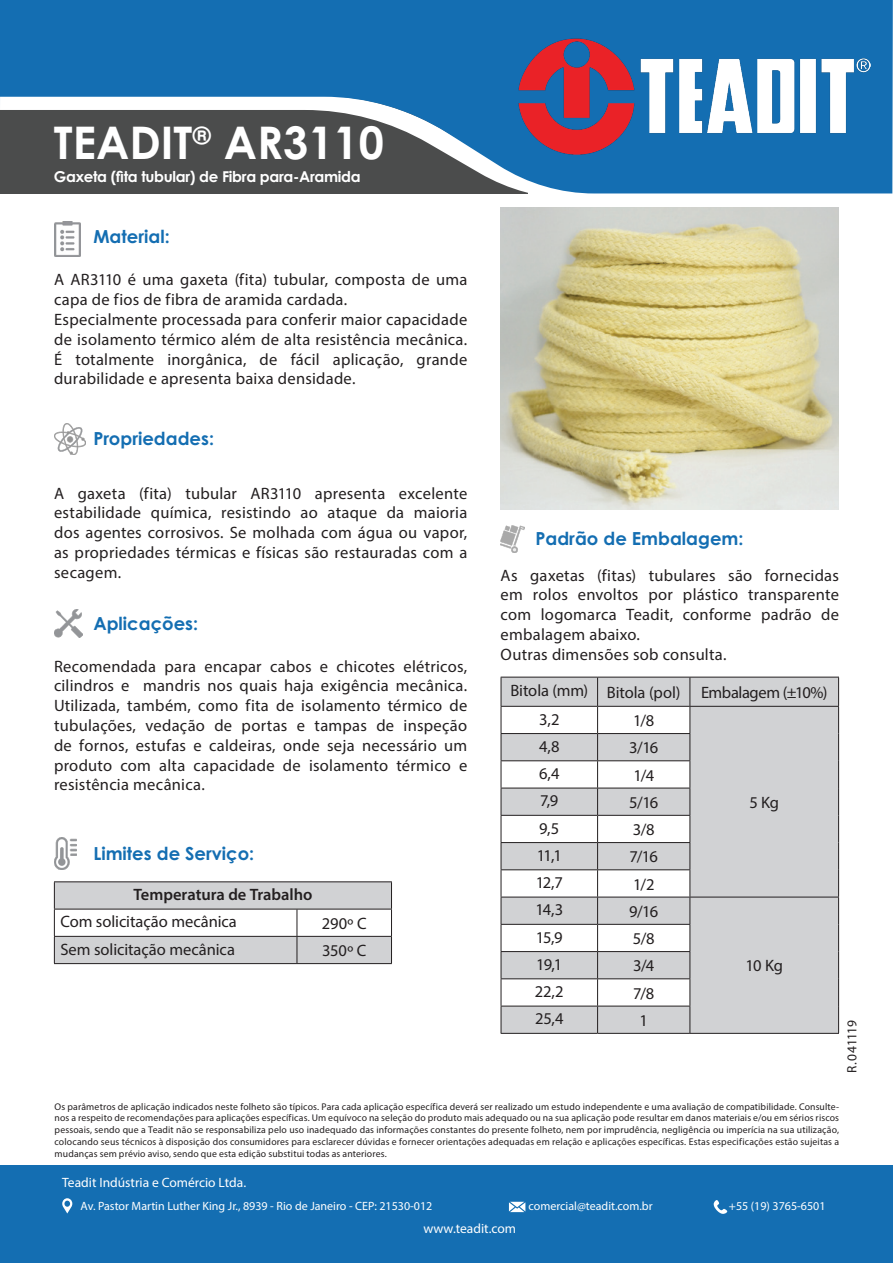
<style>
.page{position:relative;width:893px;height:1263px;background:#fff}
.page>*{position:absolute;margin:0;border:0;box-sizing:border-box;transform-origin:0 0}
.t1{font:700 45px "Century Gothic Pro";color:#fff}
.t2{font:700 18px "Century Gothic Pro";color:#146eb2}
.t3{font:16.5px/19.8px "Myriad Pro";letter-spacing:.015em;color:#231f20}
.t4{font:16.5px/26.8px "Myriad Pro";letter-spacing:-.01em;color:#231f20}
.t5{font:16.5px "Myriad Pro";letter-spacing:-.005em;color:#231f20}
.t6{font:600 16.5px "Myriad Pro";letter-spacing:-.005em;color:#231f20}
.t7{font:700 15px "Century Gothic Pro";letter-spacing:-.02em;color:#fff}
.t8{font:13.5px "Myriad Pro";color:#fff}
.t9{font:13.5px "Myriad Pro";letter-spacing:-.01em;color:#231f20}
.t10{font:12px "Myriad Pro";color:#fff}
.t11{font:9.75px/11.7px "Myriad Pro";letter-spacing:.015em;color:#231f20;text-align:justify}
</style>
<div class="page">
<svg style="left:2px;top:193px;width:891px;height:1px"></svg>
<svg style="left:0;top:0;width:893px;height:193px;background:#326d9a"></svg>
<img style="left:518px;top:39px;width:352px;height:116px">
<div style="left:0;top:1166px;width:893px;height:97px;background:#146eb2"></div>
<svg style="left:509px;top:1202px;width:16px;height:10px"></svg>
<svg style="left:62px;top:1198px;width:10px;height:15px"></svg>
<svg style="left:714px;top:1200px;width:13px;height:14px"></svg>
<img style="left:54px;top:837px;width:23px;height:32px">
<hr style="left:54px;top:881px;width:243px;height:1px;background:#231f20">
<hr style="left:297px;top:881px;width:95px;height:1px;background:#231f20">
<svg style="left:54px;top:882px;width:338px;height:81px"></svg>
<hr style="left:54px;top:963px;width:243px;height:1px;background:#231f20">
<hr style="left:297px;top:963px;width:95px;height:1px;background:#231f20">
<img style="left:54px;top:222px;width:27px;height:34px">
<img style="left:501px;top:208px;width:338px;height:301px">
<img style="left:54px;top:610px;width:28px;height:27px">
<svg style="left:502px;top:678px;width:336px;height:355px;fill:#d1d2d4"></svg>
<hr style="left:501px;top:677px;width:97px;height:1px;background:#231f20">
<hr style="left:598px;top:677px;width:92px;height:1px;background:#231f20">
<hr style="left:690px;top:677px;width:149px;height:1px;background:#231f20">
<hr style="left:501px;top:706px;width:97px;height:1px;background:#231f20">
<hr style="left:598px;top:706px;width:92px;height:1px;background:#231f20">
<hr style="left:501px;top:733px;width:97px;height:1px;background:#231f20">
<hr style="left:598px;top:733px;width:92px;height:1px;background:#231f20">
<hr style="left:501px;top:760px;width:97px;height:1px;background:#231f20">
<hr style="left:598px;top:760px;width:92px;height:1px;background:#231f20">
<hr style="left:501px;top:788px;width:97px;height:1px;background:#231f20">
<hr style="left:598px;top:788px;width:92px;height:1px;background:#231f20">
<hr style="left:501px;top:815px;width:97px;height:1px;background:#231f20">
<hr style="left:598px;top:815px;width:92px;height:1px;background:#231f20">
<hr style="left:501px;top:842px;width:97px;height:1px;background:#231f20">
<hr style="left:598px;top:842px;width:92px;height:1px;background:#231f20">
<hr style="left:501px;top:869px;width:97px;height:1px;background:#231f20">
<hr style="left:598px;top:869px;width:92px;height:1px;background:#231f20">
<hr style="left:501px;top:897px;width:97px;height:1px;background:#231f20">
<hr style="left:598px;top:897px;width:92px;height:1px;background:#231f20">
<hr style="left:690px;top:897px;width:149px;height:1px;background:#231f20">
<hr style="left:501px;top:924px;width:97px;height:1px;background:#231f20">
<hr style="left:598px;top:924px;width:92px;height:1px;background:#231f20">
<hr style="left:501px;top:951px;width:97px;height:1px;background:#231f20">
<hr style="left:598px;top:951px;width:92px;height:1px;background:#231f20">
<hr style="left:501px;top:978px;width:97px;height:1px;background:#231f20">
<hr style="left:598px;top:978px;width:92px;height:1px;background:#231f20">
<hr style="left:501px;top:1006px;width:97px;height:1px;background:#231f20">
<svg style="left:501px;top:677px;width:1px;height:356px"></svg>
<hr style="left:598px;top:1006px;width:92px;height:1px;background:#231f20">
<svg style="left:597px;top:677px;width:1px;height:356px"></svg>
<hr style="left:501px;top:1033px;width:97px;height:1px;background:#231f20">
<hr style="left:598px;top:1033px;width:92px;height:1px;background:#231f20">
<hr style="left:690px;top:1033px;width:149px;height:1px;background:#231f20">
<svg style="left:689px;top:677px;width:1px;height:356px"></svg>
<hr style="left:690px;top:706px;width:149px;height:1px;background:#231f20">
<svg style="left:838px;top:677px;width:1px;height:356px"></svg>
<img style="left:501px;top:525px;width:24px;height:27px">
<img style="left:54px;top:423px;width:31px;height:31px">
<h1 class="t1" style="left:54px;top:115px;width:332px">TEADIT<sup>®</sup> AR3110</h1>
<p class="t7" style="left:54px;top:167px;width:308px">Gaxeta (fita tubular) de Fibra para-Aramida</p>
<p class="t2" style="left:93px;top:225px;width:78px">Material:</p>
<p class="t3" style="left:54px;top:270px;width:415px">A AR3110 é uma gaxeta (fita) tubular, composta de uma capa de fios de fibra de aramida cardada.<br>Especialmente processada para conferir maior capacidade de isolamento térmico além de alta resistência mecânica.<br>É totalmente inorgânica, de fácil aplicação, grande durabilidade e apresenta baixa densidade.</p>
<p class="t2" style="left:93px;top:427px;width:122px">Propriedades:</p>
<p class="t3" style="left:54px;top:483px;width:415px;text-align:justify">A gaxeta (fita) tubular AR3110 apresenta excelente estabilidade química, resistindo ao ataque da maioria dos agentes corrosivos. Se molhada com água ou vapor, as propriedades térmicas e físicas são restauradas com a secagem.</p>
<p class="t2" style="left:93px;top:612px;width:106px">Aplicações:</p>
<p class="t3" style="left:54px;top:656px;width:415px;text-align:justify">Recomendada para encapar cabos e chicotes elétricos, cilindros e mandris nos quais haja exigência mecânica.<br>Utilizada, também, como fita de isolamento térmico de tubulações, vedação de portas e tampas de inspeção de fornos, estufas e caldeiras, onde seja necessário um produto com alta capacidade de isolamento térmico e resistência mecânica.</p>
<p class="t2" style="left:93px;top:842px;width:162px">Limites de Serviço:</p>
<p class="t6" style="left:133px;top:884px;width:181px">Temperatura de Trabalho</p>
<p class="t5" style="left:60px;top:912px;width:178px">Com solicitação mecânica</p>
<p class="t3" style="left:322px;top:913px;width:46px">290º C</p>
<p class="t3" style="left:60px;top:939px;width:176px">Sem solicitação mecânica</p>
<p class="t3" style="left:322px;top:940px;width:46px">350º C</p>
<p class="t2" style="left:535px;top:527px;width:210px">Padrão de Embalagem:</p>
<p class="t3" style="left:501px;top:565px;width:340px">As gaxetas (fitas) tubulares são fornecidas em rolos envoltos por plástico transparente com logomarca Teadit, conforme padrão de embalagem abaixo.<br>Outras dimensões sob consulta.</p>
<p class="t4" style="left:539px;top:679px;width:290px;text-indent:-29px">Bitola (mm) Bitola (pol) Embalagem (±10%)<br>3,2</p>
<p class="t3" style="left:633px;top:710px;width:23px">1/8</p>
<p class="t3" style="left:539px;top:736px;width:22px">4,8</p>
<p class="t3" style="left:629px;top:738px;width:31px">3/16</p>
<p class="t3" style="left:539px;top:763px;width:22px">6,4</p>
<p class="t3" style="left:633px;top:765px;width:22px">1/4</p>
<p class="t3" style="left:540px;top:791px;width:20px">7,9</p>
<p class="t3" style="left:629px;top:792px;width:31px">5/16</p>
<p class="t3" style="left:539px;top:818px;width:21px">9,5</p>
<p class="t3" style="left:633px;top:819px;width:23px">3/8</p>
<p class="t3" style="left:537px;top:845px;width:27px">11,1</p>
<p class="t3" style="left:630px;top:847px;width:30px">7/16</p>
<p class="t3" style="left:536px;top:872px;width:29px">12,7</p>
<p class="t3" style="left:633px;top:874px;width:23px">1/2</p>
<p class="t3" style="left:535px;top:900px;width:29px">14,3</p>
<p class="t3" style="left:629px;top:901px;width:31px">9/16</p>
<p class="t3" style="left:536px;top:927px;width:28px">15,9</p>
<p class="t3" style="left:633px;top:928px;width:23px">5/8</p>
<p class="t3" style="left:536px;top:954px;width:28px">19,1</p>
<p class="t3" style="left:633px;top:956px;width:23px">3/4</p>
<p class="t3" style="left:535px;top:981px;width:30px">22,2</p>
<p class="t3" style="left:633px;top:983px;width:23px">7/8</p>
<p class="t3" style="left:535px;top:1009px;width:30px">25,4</p>
<p class="t3" style="left:639px;top:1010px;width:10px">1</p>
<p class="t3" style="left:749px;top:792px;width:31px">5 Kg</p>
<p class="t3" style="left:745px;top:956px;width:39px">10 Kg</p>
<p class="t9" style="left:844px;top:1073px;width:54px;rotate:-90deg">R.041119</p>
<p class="t11" style="left:55px;top:1100px;width:786px">Os parâmetros de aplicação indicados neste folheto são típicos. Para cada aplicação específica deverá ser realizado um estudo independente e uma avaliação de compatibilidade. Consulte&shy;nos a respeito de recomendações para aplicações específicas. Um equívoco na seleção do produto mais adequado ou na sua aplicação pode resultar em danos materiais e/ou em sérios riscos pessoais, sendo que a Teadit não se responsabiliza pelo uso inadequado das informações constantes do presente folheto, nem por imprudência, negligência ou imperícia na sua utilização, colocando seus técnicos à disposição dos consumidores para esclarecer dúvidas e fornecer orientações adequadas em relação e aplicações específicas. Estas especificações estão sujeitas a mudanças sem prévio aviso, sendo que esta edição substitui todas as anteriores.</p>
<p class="t8" style="left:62px;top:1174px;width:185px">Teadit Indústria e Comércio Ltda.</p>
<p class="t10" style="left:81px;top:1198px;width:353px">Av. Pastor Martin Luther King Jr., 8939 - Rio de Janeiro - CEP: 21530-012</p>
<p class="t8" style="left:423px;top:1220px;width:94px">www.teadit.com</p>
<p class="t10" style="left:528px;top:1199px;width:126px">comercial@teadit.com.br</p>
<p class="t10" style="left:729px;top:1199px;width:98px">+55 (19) 3765-6501</p>
</div>
